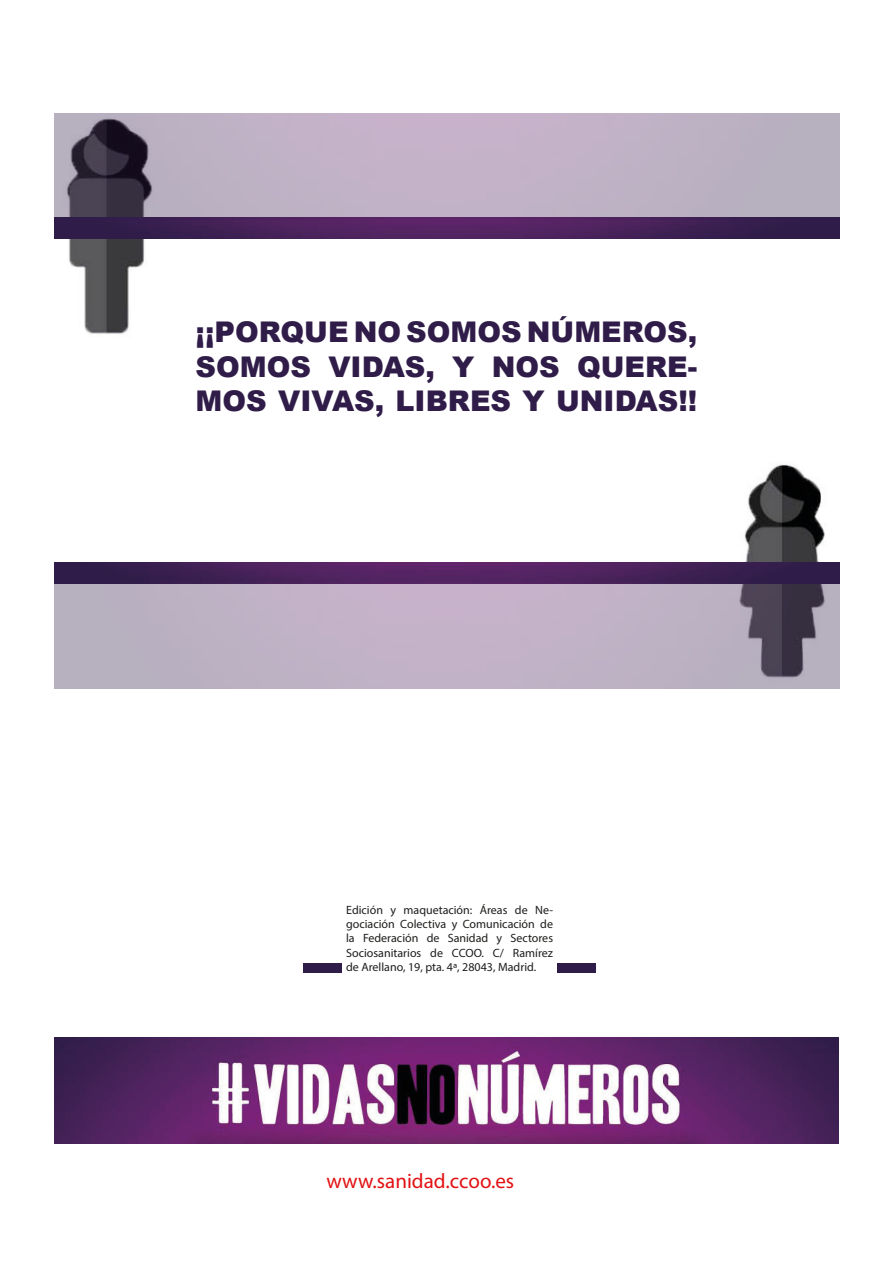
<style>
.page{position:relative;width:893px;height:1263px;background:#fff}
.page>*{position:absolute;margin:0;border:0;box-sizing:border-box;transform-origin:0 0}
.t1{font:900 28.5px/34.2px "Arial";color:#301c48;text-align:justify}
.t2{font:21px "Myriad Pro";color:#e31114}
.t3{font:12px/14.4px "Myriad Pro";color:#1d1d1b;text-align:justify}
</style>
<div class="page">
<img style="left:54px;top:1037px;width:785px;height:106px">
<img style="left:303px;top:964px;width:39px;height:8px">
<img style="left:557px;top:964px;width:38px;height:8px">
<img style="left:69px;top:239px;width:76px;height:95px">
<img style="left:54px;top:113px;width:786px;height:126px">
<img style="left:725px;top:464px;width:114px;height:225px">
<img style="left:54px;top:562px;width:786px;height:126px">
<p class="t1" style="left:196px;top:314px;width:503px">¡¡PORQUE NO SOMOS NÚMEROS, SOMOS VIDAS, Y NOS QUERE-MOS VIVAS, LIBRES Y UNIDAS!!</p>
<p class="t3" style="left:346px;top:902px;width:208px">Edición y maquetación: Áreas de Ne&shy;gociación Colectiva y Comunicación de la Federación de Sanidad y Sectores Sociosanitarios de CCOO. C/ Ramírez de Arellano, 19, pta. 4ª, 28043, Madrid.</p>
<p class="t2" style="left:327px;top:1168px;width:189px">www.sanidad.ccoo.es</p>
</div>
